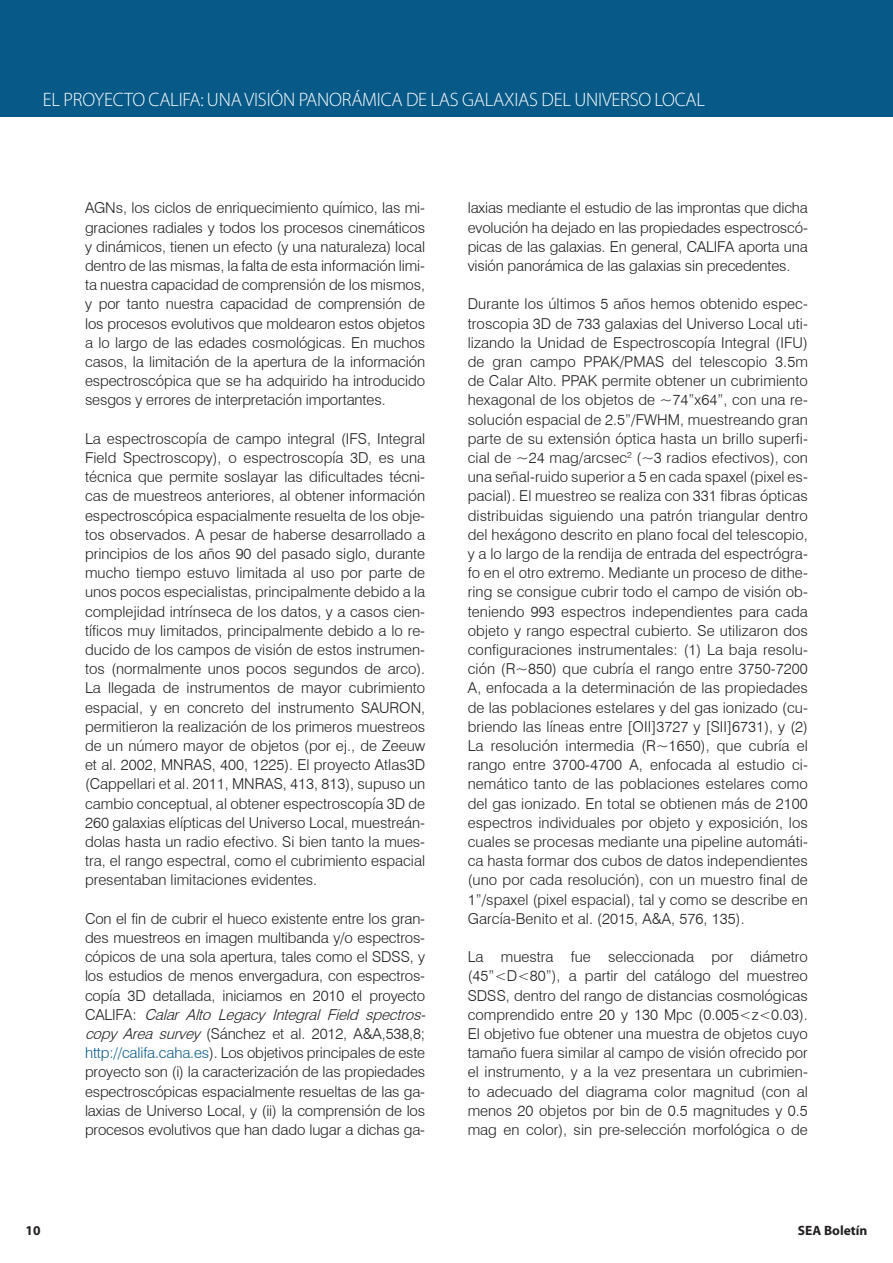
<style>
.page{position:relative;width:893px;height:1263px;background:#fff}
.page>*{position:absolute;margin:0;border:0;box-sizing:border-box;transform-origin:0 0}
.t1{font:300 19.5px "Myriad Pro";letter-spacing:-.01em;color:#fff}
.Body_1{font:300 15px/19.2px "Swiss 721 BT";letter-spacing:-.01em;color:#231f20;text-align:justify}
.t2{font:700 13.5px "Myriad Pro";color:#231f20}
.s1{font-style:italic}
.s2{color:#075a88}
</style>
<div class="page">
<div style="left:0;top:0;width:893px;height:117px;background:#075a88"></div>
<p class="t1" style="left:43px;top:88px;width:664px">EL PROYECTO CALIFA: UNA VISIÓN PANORÁMICA DE LAS GALAXIAS DEL UNIVERSO LOCAL</p>
<p class="Body_1" style="left:85px;top:198px;width:342px">AGNs, los ciclos de enriquecimiento químico, las mi&shy;graciones radiales y todos los procesos cinemáticos y dinámicos, tienen un efecto (y una naturaleza) local dentro de las mismas, la falta de esta información limi&shy;ta nuestra capacidad de comprensión de los mismos, y por tanto nuestra capacidad de comprensión de los procesos evolutivos que moldearon estos objetos a lo largo de las edades cosmológicas. En muchos casos, la limitación de la apertura de la información espectroscópica que se ha adquirido ha introducido sesgos y errores de interpretación importantes.</p>
<p class="Body_1" style="left:85px;top:429px;width:342px">La espectroscopía de campo integral (IFS, Integral Field Spectroscopy), o espectroscopía 3D, es una técnica que permite soslayar las dificultades técni&shy;cas de muestreos anteriores, al obtener información espectroscópica espacialmente resuelta de los obje&shy;tos observados. A pesar de haberse desarrollado a principios de los años 90 del pasado siglo, durante mucho tiempo estuvo limitada al uso por parte de unos pocos especialistas, principalmente debido a la complejidad intrínseca de los datos, y a casos cien&shy;tíficos muy limitados, principalmente debido a lo re&shy;ducido de los campos de visión de estos instrumen&shy;tos (normalmente unos pocos segundos de arco).<br>La llegada de instrumentos de mayor cubrimiento espacial, y en concreto del instrumento SAURON, permitieron la realización de los primeros muestreos de un número mayor de objetos (por ej., de Zeeuw et al. 2002, MNRAS, 400, 1225). El proyecto Atlas3D (Cappellari et al. 2011, MNRAS, 413, 813), supuso un cambio conceptual, al obtener espectroscopía 3D de 260 galaxias elípticas del Universo Local, muestreán&shy;dolas hasta un radio efectivo. Si bien tanto la mues&shy;tra, el rango espectral, como el cubrimiento espacial presentaban limitaciones evidentes.</p>
<p class="Body_1" style="left:85px;top:909px;width:346px;text-align:left">Con el fin de cubrir el hueco existente entre los gran&shy;des muestreos en imagen multibanda y/o espectros&shy;cópicos de una sola apertura, tales como el SDSS, y los estudios de menos envergadura, con espectros&shy;copía 3D detallada, iniciamos en 2010 el proyecto C A L I F A : <span class="s1">Calar Alto Legacy Integral Field spectros&shy;copy Area survey</span> (Sánchez et al. 2012, A&amp;A,538,8; <span class="s2">http://califa.caha.es</span>). Los objetivos principales de este proyecto son (i) la caracterización de las propiedades espectroscópicas espacialmente resueltas de las ga&shy;laxias de Universo Local, y (ii) la comprensión de los procesos evolutivos que han dado lugar a dichas ga-</p>
<p class="Body_1" style="left:468px;top:198px;width:342px">laxias mediante el estudio de las improntas que dicha evolución ha dejado en las propiedades espectroscó&shy;picas de las galaxias. En general, CALIFA aporta una visión panorámica de las galaxias sin precedentes.</p>
<p class="Body_1" style="left:468px;top:294px;width:342px">Durante los últimos 5 años hemos obtenido espec&shy;troscopia 3D de 733 galaxias del Universo Local uti&shy;lizando la Unidad de Espectroscopía Integral (IFU) de gran campo PPAK/PMAS del telescopio 3.5m de Calar Alto. PPAK permite obtener un cubrimiento hexagonal de los objetos de ~74”x64”, con una re&shy;solución espacial de 2.5”/FWHM, muestreando gran parte de su extensión óptica hasta un brillo superfi&shy;cial de ~24 mag/arcsec<sup>2</sup> (~3 radios efectivos), con una señal-ruido superior a 5 en cada spaxel (pixel es&shy;pacial). El muestreo se realiza con 331 fibras ópticas distribuidas siguiendo una patrón triangular dentro del hexágono descrito en plano focal del telescopio, y a lo largo de la rendija de entrada del espectrógra&shy;fo en el otro extremo. Mediante un proceso de dithe&shy;ring se consigue cubrir todo el campo de visión ob&shy;teniendo 993 espectros independientes para cada objeto y rango espectral cubierto. Se utilizaron dos configuraciones instrumentales: (1) La baja resolu&shy;ción (R~850) que cubría el rango entre 3750-7200<br>A, enfocada a la determinación de las propiedades de las poblaciones estelares y del gas ionizado (cu&shy;briendo las líneas entre [OII]3727 y [SII]6731), y (2)<br>La resolución intermedia (R~1650), que cubría el rango entre 3700-4700 A, enfocada al estudio ci&shy;nemático tanto de las poblaciones estelares como del gas ionizado. En total se obtienen más de 2100 espectros individuales por objeto y exposición, los cuales se procesas mediante una pipeline automáti&shy;ca hasta formar dos cubos de datos independientes (uno por cada resolución), con un muestro final de 1”/spaxel (pixel espacial), tal y como se describe en García-Benito et al. (2015, A&amp;A, 576, 135).</p>
<p class="Body_1" style="left:468px;top:947px;width:342px">La muestra fue seleccionada por diámetro (45”&lt;D&lt;80”), a partir del catálogo del muestreo SDSS, dentro del rango de distancias cosmológicas comprendido entre 20 y 130 Mpc (0.005&lt;z&lt;0.03).<br>El objetivo fue obtener una muestra de objetos cuyo tamaño fuera similar al campo de visión ofrecido por el instrumento, y a la vez presentara un cubrimien&shy;to adecuado del diagrama color magnitud (con al menos 20 objetos por bin de 0.5 magnitudes y 0.5 mag en color), sin pre-selección morfológica o de</p>
<p class="t2" style="left:26px;top:1221px;width:16px">10</p>
<p class="t2" style="left:798px;top:1221px;width:71px">SEA Boletín</p>
</div>
